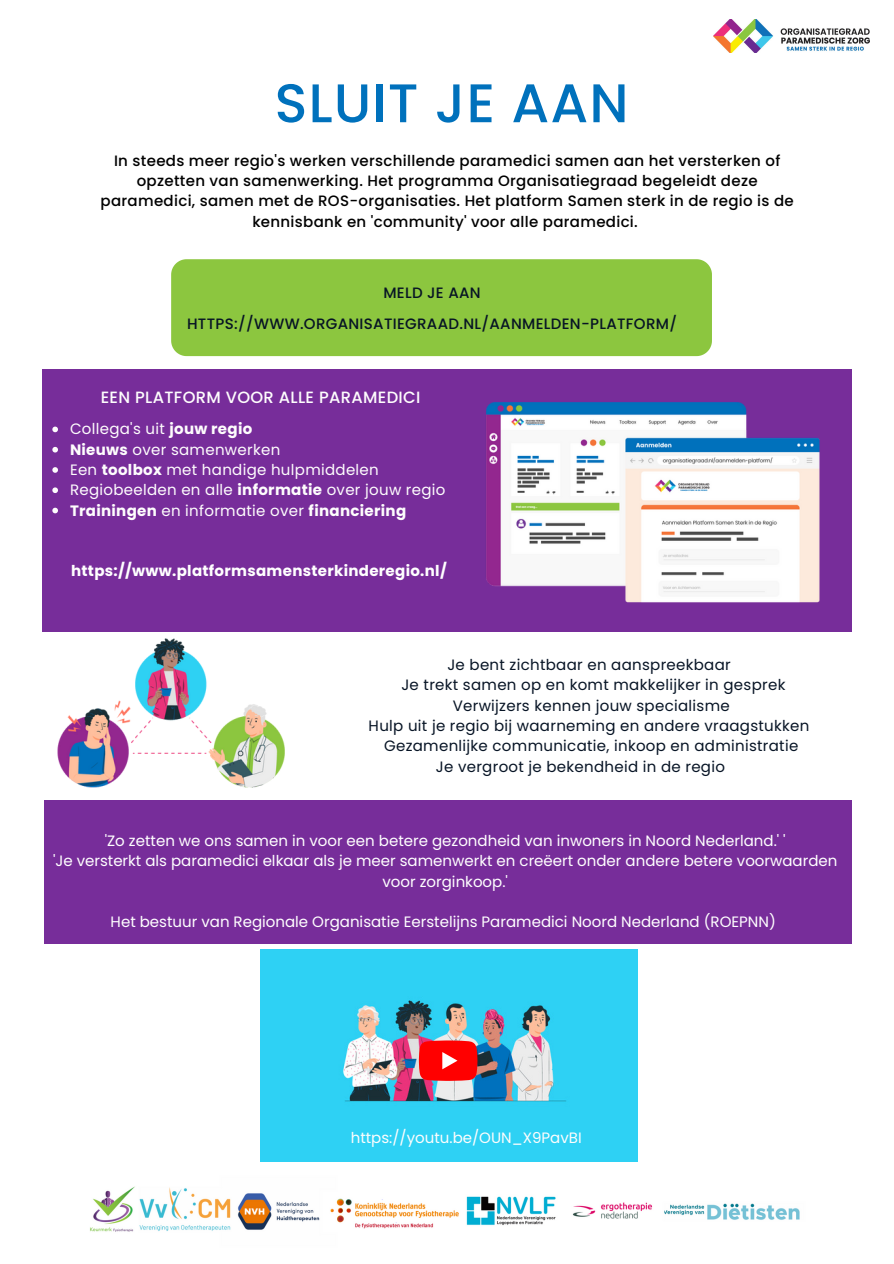
<style>
.page{position:relative;width:894px;height:1264px;background:#fff}
.page>*{position:absolute;margin:0;border:0;box-sizing:border-box;transform-origin:0 0}
.t1{font:500 54.3px "Poppins";letter-spacing:.02em;color:#0071bc}
.t2{font:500 16.35px "Poppins";letter-spacing:.02em;color:#fefdfd}
.t3{font:15px/20.2px "Poppins";color:#fff;text-align:center}
.t4{font:500 15px/20.2px "Poppins";letter-spacing:.02em;color:#000;text-align:center}
.t5{font:15px "Poppins";letter-spacing:.02em;color:#071425}
.t6{font:15px/20.2px "Poppins";letter-spacing:.02em;color:#fefdfd}
.t7{font:500 15px/31.5px "Poppins";letter-spacing:.02em;color:#071425;text-align:center}
.t8{font:700 15px "Poppins";letter-spacing:.02em;color:#fff}
.t9{font:15px "Poppins";color:#fefdfd}
.s1{font-weight:700}
</style>
<div class="page">
<div style="left:44px;top:800px;width:808px;height:143px;background:#772d9a"></div>
<img style="left:90px;top:1186px;width:710px;height:46px">
<img style="left:713px;top:20px;width:156px;height:32px">
<div style="left:42px;top:369px;width:809px;height:263px;background:#772d9a"></div>
<div style="left:171px;top:259px;width:540px;height:97px;background:#8cc63f"></div>
<img style="left:486px;top:369px;width:366px;height:263px">
<img style="left:57px;top:638px;width:228px;height:150px">
<img style="left:260px;top:949px;width:377px;height:212px">
<svg style="left:419px;top:1040px;width:58px;height:40px"></svg>
<svg style="left:52px;top:426px;width:6px;height:6px"></svg>
<svg style="left:52px;top:447px;width:6px;height:5px"></svg>
<svg style="left:52px;top:467px;width:6px;height:6px"></svg>
<svg style="left:52px;top:487px;width:6px;height:6px"></svg>
<svg style="left:52px;top:507px;width:6px;height:6px"></svg>
<h1 class="t1" style="left:274px;top:65px;width:355px">SLUIT JE AAN</h1>
<p class="t4" style="left:101px;top:150px;width:694px">In steeds meer regio's werken verschillende paramedici samen aan het versterken of opzetten van samenwerking. Het programma Organisatiegraad begeleidt deze paramedici, samen met de ROS-organisaties. Het platform Samen sterk in de regio is de kennisbank en 'community' voor alle paramedici.</p>
<p class="t7" style="left:187px;top:277px;width:491px">MELD JE AAN<br>HTTPS://WWW.ORGANISATIEGRAAD.NL/AANMELDEN-PLATFORM/</p>
<p class="t2" style="left:101px;top:386px;width:321px">EEN PLATFORM VOOR ALLE PARAMEDICI</p>
<p class="t6" style="left:70px;top:419px;width:377px">Collega's uit <span class="s1">jouw regio<br>Nieuws</span> over samenwerken<br>Een <span class="s1">toolbox</span> met handige hulpmiddelen Regiobeelden en alle <span class="s1">informatie</span> over jouw regio <span class="s1">Trainingen</span> en informatie over <span class="s1">financiering</span></p>
<p class="t8" style="left:71px;top:560px;width:377px">https://www.platformsamensterkinderegio.nl/</p>
<p class="t5" style="left:447px;top:654px;width:285px">Je bent zichtbaar en aanspreekbaar</p>
<p class="t5" style="left:401px;top:674px;width:385px">Je trekt samen op en komt makkelijker in gesprek</p>
<p class="t5" style="left:452px;top:695px;width:278px">Verwijzers kennen jouw specialisme</p>
<p class="t5" style="left:368px;top:715px;width:442px">Hulp uit je regio bij waarneming en andere vraagstukken</p>
<p class="t5" style="left:384px;top:735px;width:415px">Gezamenlijke communicatie, inkoop en administratie</p>
<p class="t5" style="left:436px;top:755px;width:290px">Je vergroot je bekendheid in de regio</p>
<p class="t3" style="left:53px;top:830px;width:785px">'Zo zetten we ons samen in voor een betere gezondheid van inwoners in Noord Nederland.' '<br>'Je versterkt als paramedici elkaar als je meer samenwerkt en creëert onder andere betere voorwaarden voor zorginkoop.'</p>
<p class="t3" style="left:111px;top:911px;width:666px">Het bestuur van Regionale Organisatie Eerstelijns Paramedici Noord Nederland (ROEPNN)</p>
<p class="t9" style="left:350px;top:1127px;width:232px">https://youtu.be/OUN_X9PavBI</p>
</div>
